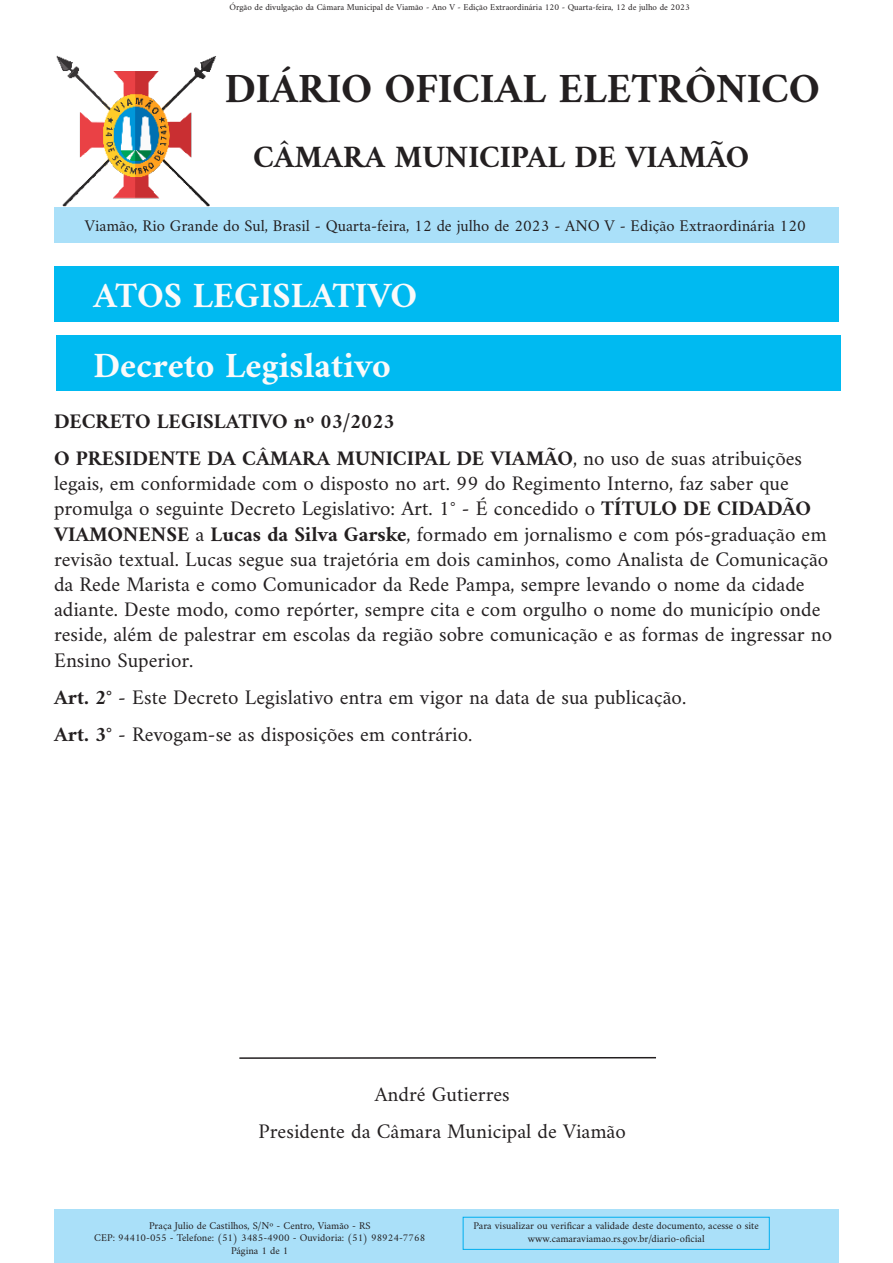
<style>
.page{position:relative;width:893px;height:1263px;background:#fff}
.page>*{position:absolute;margin:0;border:0;box-sizing:border-box;transform-origin:0 0}
.t1{font:700 42px "Amiri";color:#231f20}
.t2{font:700 36px "Amiri";color:#fafafa}
.t3{font:700 31.5px "Amiri";color:#231f20}
.t4{font:21px/25.2px "Amiri";color:#231f20}
.t5{font:700 21px "Amiri";color:#231f20}
.t6{font:16.5px "Amiri";color:#231f20}
.t7{font:10.5px "Amiri";color:#231f20}
.t8{font:9px "Amiri";color:#231f20}
.s1{font-weight:700}
</style>
<div class="page">
<div style="left:54px;top:207px;width:785px;height:36px;background:#aae0f9"></div>
<div style="left:54px;top:1209px;width:784px;height:53px;background:#aae0f9"></div>
<div style="left:463px;top:1217px;width:307px;height:33px;border:1px solid #00aeef"></div>
<div style="left:54px;top:266px;width:785px;height:56px;background:#00baf1"></div>
<img style="left:56px;top:55px;width:160px;height:152px">
<div style="left:56px;top:335px;width:784px;height:56px;background:#00baf1"></div>
<hr style="left:239px;top:1057px;width:417px;height:2px;background:#231f20">
<p class="t8" style="left:230px;top:2px;width:462px">Órgão de divulgação da Câmara Municipal de Viamão - Ano V - Edição Extraordinária 120 - Quarta-feira, 12 de julho de 2023</p>
<p class="t1" style="left:225px;top:63px;width:597px">DIÁRIO OFICIAL ELETRÔNICO</p>
<p class="t3" style="left:253px;top:138px;width:498px">CÂMARA MUNICIPAL DE VIAMÃO</p>
<p class="t6" style="left:85px;top:216px;width:722px">Viamão, Rio Grande do Sul, Brasil - Quarta-feira, 12 de julho de 2023 - ANO V - Edição Extraordinária 120</p>
<p class="t2" style="left:94px;top:273px;width:325px">ATOS LEGISLATIVO</p>
<p class="t2" style="left:94px;top:343px;width:299px">Decreto Legislativo</p>
<p class="t5" style="left:54px;top:408px;width:342px">DECRETO LEGISLATIVO nº 03/2023</p>
<p class="t4" style="left:54px;top:445px;width:780px"><span class="s1">O PRESIDENTE DA CÂMARA MUNICIPAL DE VIAMÃO</span>, no uso de suas atribuições legais, em conformidade com o disposto no art. 99 do Regimento Interno, faz saber que promulga o seguinte Decreto Legislativo: Art. 1° - É concedido o <span class="s1">TÍTULO DE CIDADÃO VIAMONENSE</span> a <span class="s1">Lucas da Silva Garske</span>, formado em jornalismo e com pós-graduação em revisão textual. Lucas segue sua trajetória em dois caminhos, como Analista de Comunicação da Rede Marista e como Comunicador da Rede Pampa, sempre levando o nome da cidade adiante. Deste modo, como repórter, sempre cita e com orgulho o nome do município onde reside, além de palestrar em escolas da região sobre comunicação e as formas de ingressar no Ensino Superior.</p>
<p class="t4" style="left:54px;top:684px;width:634px"><span class="s1">Art. 2°</span> - Este Decreto Legislativo entra em vigor na data de sua publicação.</p>
<p class="t4" style="left:54px;top:721px;width:420px"><span class="s1">Art. 3°</span> - Revogam-se as disposições em contrário.</p>
<p class="t4" style="left:375px;top:1081px;width:137px">André Gutierres</p>
<p class="t4" style="left:259px;top:1118px;width:369px">Presidente da Câmara Municipal de Viamão</p>
<p class="t7" style="left:149px;top:1219px;width:223px">Praça Julio de Castilhos, S/Nº - Centro, Viamão - RS</p>
<p class="t7" style="left:94px;top:1231px;width:332px">CEP: 94410-055 - Telefone: (51) 3485-4900 - Ouvidoria: (51) 98924-7768</p>
<p class="t7" style="left:231px;top:1244px;width:59px">Página 1 de 1</p>
<p class="t7" style="left:473px;top:1219px;width:287px">Para visualizar ou verificar a validade deste documento, acesse o site</p>
<p class="t7" style="left:528px;top:1232px;width:178px">www.camaraviamao.rs.gov.br/diario-oficial</p>
</div>
